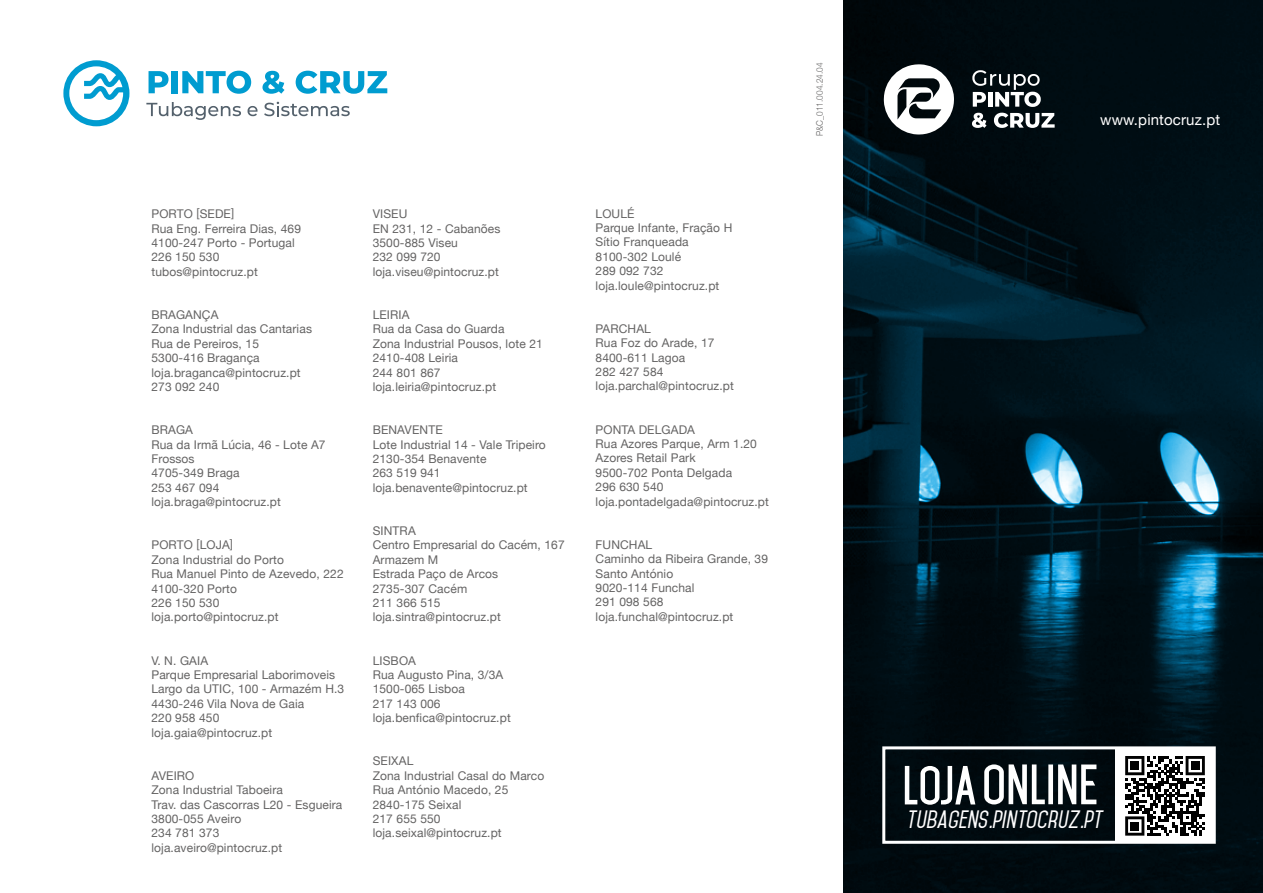
<style>
.page{position:relative;width:1263px;height:893px;background:#fff}
.page>*{position:absolute;margin:0;border:0;box-sizing:border-box;transform-origin:0 0}
.t1{font:italic 600 21.6px "Mohave";letter-spacing:.01em;color:#fff}
.t2{font:15px "Helvetica Neue";letter-spacing:.01em;color:#fff}
.t3{font:12px/14.4px "Helvetica Neue";letter-spacing:.01em;color:#646363}
.t4{font:300 9px "Helvetica Neue";letter-spacing:.01em;color:#646363;scale:.91 1}
</style>
<div class="page">
<svg style="left:843px;top:0;width:420px;height:893px;background:#021720"></svg>
<svg style="left:905px;top:766px;width:70px;height:39px"></svg>
<svg style="left:984px;top:764px;width:61px;height:40px"></svg>
<div style="left:1048px;top:764px;width:5px;height:40px;background:#fff"></div>
<svg style="left:1058px;top:764px;width:38px;height:40px"></svg>
<div style="left:1116px;top:747px;width:98px;height:95px;background:#fff"></div>
<svg style="left:1125px;top:756px;width:80px;height:80px"></svg>
<div style="left:1131px;top:761px;width:8px;height:9px;background:#010101"></div>
<div style="left:1191px;top:761px;width:8px;height:9px;background:#010101"></div>
<div style="left:1131px;top:822px;width:8px;height:8px;background:#010101"></div>
<div style="left:882px;top:746px;width:334px;height:98px;border:3px solid #fff"></div>
<svg style="left:972px;top:70px;width:69px;height:37px"></svg>
<svg style="left:972px;top:113px;width:14px;height:15px"></svg>
<svg style="left:994px;top:113px;width:61px;height:15px"></svg>
<svg style="left:883px;top:63px;width:72px;height:73px"></svg>
<svg style="left:63px;top:60px;width:66px;height:66px"></svg>
<svg style="left:149px;top:71px;width:20px;height:22px"></svg>
<div style="left:172px;top:71px;width:6px;height:22px;background:#009cd0"></div>
<svg style="left:182px;top:71px;width:69px;height:23px"></svg>
<svg style="left:262px;top:71px;width:22px;height:23px"></svg>
<svg style="left:296px;top:71px;width:91px;height:23px"></svg>
<svg style="left:146px;top:102px;width:95px;height:18px"></svg>
<svg style="left:247px;top:106px;width:11px;height:10px"></svg>
<svg style="left:264px;top:102px;width:86px;height:14px"></svg>
<p class="t3" style="left:151px;top:207px;width:151px">PORTO [SEDE]<br>Rua Eng. Ferreira Dias, 469<br>4100-247 Porto - Portugal<br>226 150 530 tubos@pintocruz.pt</p>
<p class="t3" style="left:151px;top:308px;width:162px">BRAGANÇA<br>Zona Industrial das Cantarias<br>Rua de Pereiros, 15<br>5300-416 Bragança loja.braganca@pintocruz.pt<br>273 092 240</p>
<p class="t3" style="left:151px;top:423px;width:176px">BRAGA<br>Rua da Irmã Lúcia, 46 - Lote A7<br>Frossos<br>4705-349 Braga<br>253 467 094 loja.braga@pintocruz.pt</p>
<p class="t3" style="left:151px;top:539px;width:194px">PORTO [LOJA]<br>Zona Industrial do Porto<br>Rua Manuel Pinto de Azevedo, 222<br>4100-320 Porto<br>226 150 530 loja.porto@pintocruz.pt</p>
<p class="t3" style="left:151px;top:654px;width:194px">V. N. GAIA<br>Parque Empresarial Laborimoveis<br>Largo da UTIC, 100 - Armazém H.3<br>4430-246 Vila Nova de Gaia<br>220 958 450<br>loja.gaia@pintocruz.pt</p>
<p class="t3" style="left:151px;top:769px;width:192px">AVEIRO<br>Zona Industrial Taboeira<br>Trav. das Cascorras L20 - Esgueira<br>3800-055 Aveiro<br>234 781 373 loja.aveiro@pintocruz.pt</p>
<p class="t3" style="left:373px;top:207px;width:129px">VISEU<br>EN 231, 12 - Cabanões<br>3500-885 Viseu<br>232 099 720 loja.viseu@pintocruz.pt</p>
<p class="t3" style="left:373px;top:308px;width:172px">LEIRIA<br>Rua da Casa do Guarda<br>Zona Industrial Pousos, lote 21<br>2410-408 Leiria<br>244 801 867 loja.leiria@pintocruz.pt</p>
<p class="t3" style="left:373px;top:423px;width:175px">BENAVENTE<br>Lote Industrial 14 - Vale Tripeiro<br>2130-354 Benavente<br>263 519 941 loja.benavente@pintocruz.pt</p>
<p class="t3" style="left:373px;top:524px;width:194px">SINTRA<br>Centro Empresarial do Cacém, 167<br>Armazem M<br>Estrada Paço de Arcos<br>2735-307 Cacém<br>211 366 515 loja.sintra@pintocruz.pt</p>
<p class="t3" style="left:373px;top:654px;width:140px">LISBOA<br>Rua Augusto Pina, 3/3A<br>1500-065 Lisboa<br>217 143 006 loja.benfica@pintocruz.pt</p>
<p class="t3" style="left:373px;top:755px;width:173px">SEIXAL<br>Zona Industrial Casal do Marco<br>Rua António Macedo, 25<br>2840-175 Seixal<br>217 655 550 loja.seixal@pintocruz.pt</p>
<p class="t3" style="left:595px;top:207px;width:138px">LOULÉ<br>Parque Infante, Fração H<br>Sítio Franqueada<br>8100-302 Loulé<br>289 092 732 loja.loule@pintocruz.pt</p>
<p class="t3" style="left:595px;top:322px;width:140px">PARCHAL<br>Rua Foz do Arade, 17<br>8400-611 Lagoa<br>282 427 584 loja.parchal@pintocruz.pt</p>
<p class="t3" style="left:595px;top:423px;width:175px">PONTA DELGADA<br>Rua Azores Parque, Arm 1.20<br>Azores Retail Park<br>9500-702 Ponta Delgada<br>296 630 540 loja.pontadelgada@pintocruz.pt</p>
<p class="t3" style="left:595px;top:538px;width:174px">FUNCHAL<br>Caminho da Ribeira Grande, 39<br>Santo António<br>9020-114 Funchal<br>291 098 568 loja.funchal@pintocruz.pt</p>
<p class="t4" style="left:812px;top:136px;width:82px;rotate:-90deg">P&amp;C_011.004.24.04</p>
<p class="t2" style="left:1100px;top:109px;width:121px">www.pintocruz.pt</p>
<h1 class="t1" style="left:907px;top:806px;width:197px">TUBAGENS.PINTOCRUZ.PT</h1>
</div>
